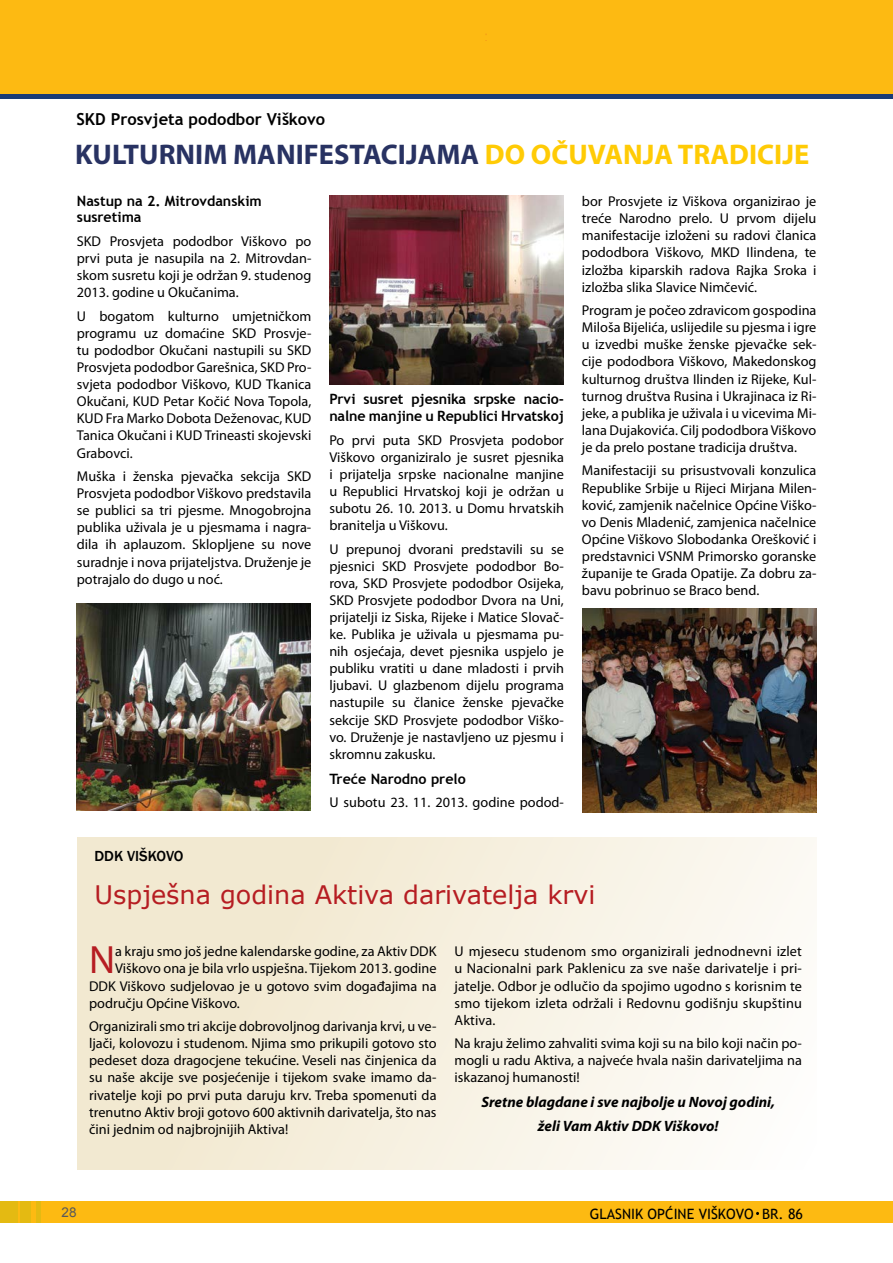
<style>
.page{position:relative;width:893px;height:1263px;background:#fff}
.page>*{position:absolute;margin:0;border:0;box-sizing:border-box;transform-origin:0 0}
.t1{font:39.6px "Myriad Pro";color:#b61d22}
.t2{font:700 28.5px "Myriad Pro";color:#283262}
.t3{font:25.5px "MS Reference Sans Serif";color:#b61d22}
.t4{font:700 16.5px "Trebuchet MS";color:#000}
.t5{font:italic 700 15px/24.3px "Myriad Pro";color:#000;text-align:center}
.t6{font:500 15px "Franklin Gothic";letter-spacing:-.02em;color:#000}
.t7{font:14.25px/17.1px "Myriad Pro";color:#000;text-align:justify}
.t8{font:700 14.25px/16.5px "Trebuchet MS";letter-spacing:-.01em;color:#000}
.t9{font:14.25px "Trebuchet MS";color:#000}
.t10{font:13.5px "Arial";color:#58595b}
.s1{color:#ffcb05}
</style>
<div class="page">
<div style="left:0;top:0;width:893px;height:94px;background:#fdba12"></div>
<div style="left:0;top:94px;width:893px;height:5px;background:#1a3b75"></div>
<div style="left:0;top:1202px;width:893px;height:21px;background:#fdba12"></div>
<hr style="left:36px;top:1202px;width:4px;height:21px;background:#e4ba12">
<div style="left:21px;top:1202px;width:10px;height:21px;background:#e4ba12"></div>
<div style="left:0;top:1202px;width:17px;height:21px;background:#e4ba12"></div>
<div style="left:77px;top:837px;width:739px;height:332px;background:linear-gradient(to right,#f0e6ca,#fdfbf7)"></div>
<img style="left:77px;top:603px;width:233px;height:208px">
<img style="left:330px;top:196px;width:233px;height:188px">
<img style="left:583px;top:608px;width:233px;height:204px">
<p class="t4" style="left:77px;top:109px;width:250px">SKD Prosvjeta pododbor Viškovo</p>
<h2 class="t2" style="left:75px;top:136px;width:736px">KULTURNIM MANIFESTACIJAMA <span class="s1">DO OČUVANJA TRADICIJE</span></h2>
<p class="t8" style="left:77px;top:193px;width:186px">Nastup na 2. Mitrovdanskim susretima</p>
<p class="t7" style="left:77px;top:232px;width:236px">SKD Prosvjeta pododbor Viškovo po prvi puta je nasupila na 2. Mitrovdan&shy;skom susretu koji je održan 9. studenog 2013. godine u Okučanima.</p>
<p class="t7" style="left:77px;top:307px;width:236px">U bogatom kulturno umjetničkom programu uz domaćine SKD Prosvje&shy;tu pododbor Okučani nastupili su SKD Prosvjeta pododbor Garešnica, SKD Pro&shy;svjeta pododbor Viškovo, KUD Tkanica Okučani, KUD Petar Kočić Nova Topola, KUD Fra Marko Dobota Deženovac, KUD Tanica Okučani i KUD Trineasti skojevski Grabovci.</p>
<p class="t7" style="left:77px;top:467px;width:236px">Muška i ženska pjevačka sekcija SKD Prosvjeta pododbor Viškovo predstavila se publici sa tri pjesme. Mnogobrojna publika uživala je u pjesmama i nagra&shy;dila ih aplauzom. Sklopljene su nove suradnje i nova prijateljstva. Druženje je potrajalo do dugo u noć.</p>
<p class="t8" style="left:329px;top:390px;width:236px;line-height:17.1px">Prvi susret pjesnika srpske nacio&shy;nalne manjine u Republici Hrvatskoj</p>
<p class="t7" style="left:329px;top:431px;width:236px">Po prvi puta SKD Prosvjeta podobor Viškovo organiziralo je susret pjesnika i prijatelja srpske nacionalne manjine u Republici Hrvatskoj koji je održan u subotu 26. 10. 2013. u Domu hrvatskih branitelja u Viškovu.</p>
<p class="t7" style="left:329px;top:540px;width:236px">U prepunoj dvorani predstavili su se pjesnici SKD Prosvjete pododbor Bo&shy;rova, SKD Prosvjete pododbor Osijeka, SKD Prosvjete pododbor Dvora na Uni, prijatelji iz Siska, Rijeke i Matice Slovač&shy;ke. Publika je uživala u pjesmama pu&shy;nih osjećaja, devet pjesnika uspjelo je publiku vratiti u dane mladosti i prvih ljubavi. U glazbenom dijelu programa nastupile su članice ženske pjevačke sekcije SKD Prosvjete pododbor Viško&shy;vo. Druženje je nastavljeno uz pjesmu i skromnu zakusku.</p>
<p class="t8" style="left:329px;top:770px;width:138px">Treće Narodno prelo</p>
<p class="t7" style="left:329px;top:794px;width:236px">U subotu 23. 11. 2013. godine podod-</p>
<p class="t7" style="left:582px;top:193px;width:236px">bor Prosvjete iz Viškova organizirao je treće Narodno prelo. U prvom dijelu manifestacije izloženi su radovi članica pododbora Viškovo, MKD Ilindena, te izložba kiparskih radova Rajka Sroka i izložba slika Slavice Nimčević.</p>
<p class="t7" style="left:582px;top:302px;width:236px">Program je počeo zdravicom gospodina Miloša Bijelića, uslijedile su pjesma i igre u izvedbi muške ženske pjevačke sek&shy;cije pododbora Viškovo, Makedonskog kulturnog društva Ilinden iz Rijeke, Kul&shy;turnog društva Rusina i Ukrajinaca iz Ri&shy;jeke, a publika je uživala i u vicevima Mi&shy;lana Dujakovića. Cilj pododbora Viškovo je da prelo postane tradicija društva.</p>
<p class="t7" style="left:582px;top:462px;width:236px">Manifestaciji su prisustvovali konzulica Republike Srbije u Rijeci Mirjana Milen&shy;ković, zamjenik načelnice Općine Viško&shy;vo Denis Mladenić, zamjenica načelnice Općine Viškovo Slobodanka Orešković i predstavnici VSNM Primorsko goranske županije te Grada Opatije. Za dobru za&shy;bavu pobrinuo se Braco bend.</p>
<p class="t6" style="left:94px;top:847px;width:11px">DDK</p>
<p class="t6" style="left:127px;top:847px;width:58px">VIŠKOVO</p>
<h3 class="t3" style="left:94px;top:879px;width:502px">Uspješna godina Aktiva darivatelja krvi</h3>
<h1 class="t1" style="left:89px;top:936px;width:28px">N</h1>
<p class="t7" style="left:115px;top:943px;width:323px">a kraju smo još jedne kalendarske godine, za Aktiv DDK</p>
<p class="t7" style="left:115px;top:960px;width:323px">Viškovo ona je bila vrlo uspješna. Tijekom 2013. godine</p>
<p class="t7" style="left:89px;top:977px;width:349px">DDK Viškovo sudjelovao je u gotovo svim događajima na</p>
<p class="t7" style="left:89px;top:994px;width:152px">području Općine Viškovo.</p>
<p class="t7" style="left:89px;top:1017px;width:349px">Organizirali smo tri akcije dobrovoljnog darivanja krvi, u ve&shy;ljači, kolovozu i studenom. Njima smo prikupili gotovo sto pedeset doza dragocjene tekućine. Veseli nas činjenica da su naše akcije sve posjećenije i tijekom svake imamo da&shy;rivatelje koji po prvi puta daruju krv. Treba spomenuti da trenutno Aktiv broji gotovo 600 aktivnih darivatelja, što nas čini jednim od najbrojnijih Aktiva!</p>
<p class="t7" style="left:455px;top:943px;width:349px">U mjesecu studenom smo organizirali jednodnevni izlet u Nacionalni park Paklenicu za sve naše darivatelje i pri&shy;jatelje. Odbor je odlučio da spojimo ugodno s korisnim te smo tijekom izleta održali i Redovnu godišnju skupštinu Aktiva.</p>
<p class="t7" style="left:455px;top:1035px;width:349px">Na kraju želimo zahvaliti svima koji su na bilo koji način po&shy;mogli u radu Aktiva, a najveće hvala našin darivateljima na iskazanoj humanosti!</p>
<p class="t5" style="left:481px;top:1089px;width:295px">Sretne blagdane i sve najbolje u Novoj godini, želi Vam Aktiv DDK Viškovo!</p>
<p class="t10" style="left:62px;top:1203px;width:17px">2828</p>
<p class="t9" style="left:590px;top:1205px;width:146px">GLASNIK OPĆINE VIŠKOVO</p>
<p class="t9" style="left:762px;top:1205px;width:42px">BR. 86</p>
</div>
